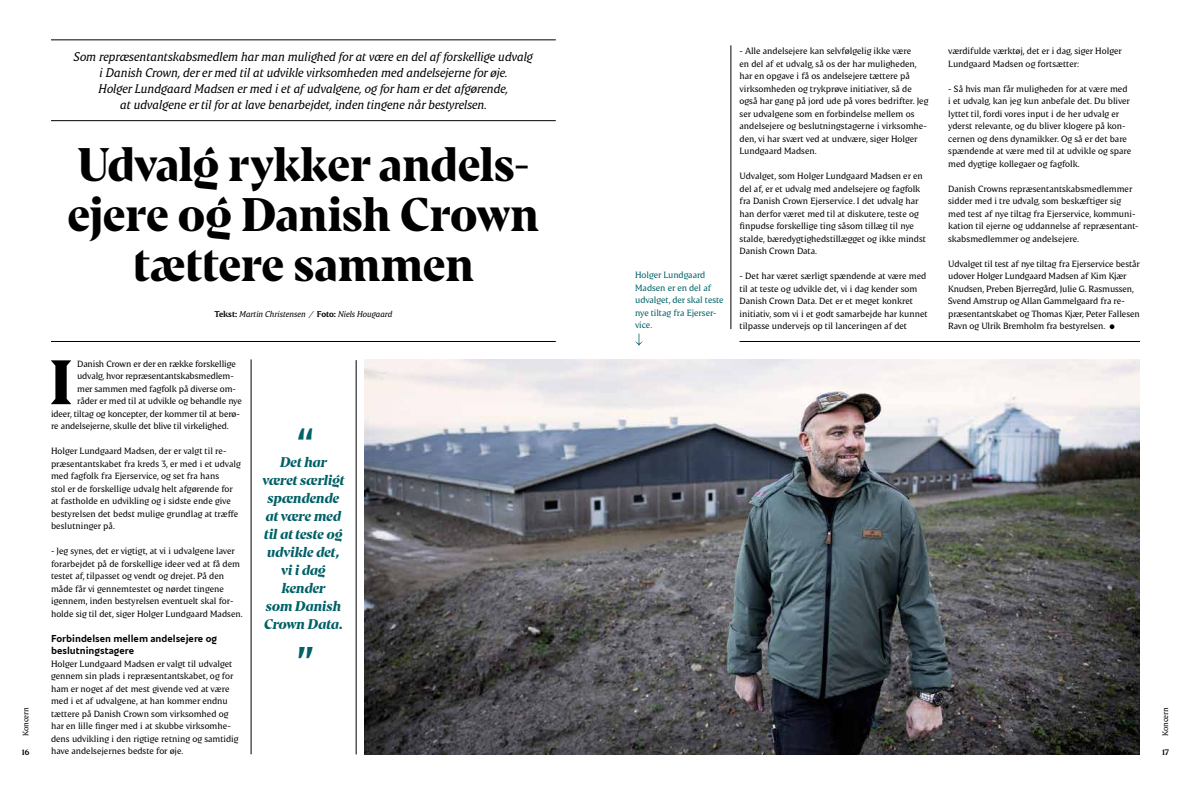
<style>
.page{position:relative;width:1191px;height:794px;background:#fff}
.page>*{position:absolute;margin:0;border:0;box-sizing:border-box;transform-origin:0 0}
.t1{font:700 62.6px "Danish Crown Display";color:#000}
.t2{font:700 47px/50px "Danish Crown Display";color:#000;text-align:center}
.t3{font:700 40px "Danish Crown Text";color:#006167}
.t4{font:italic 700 14px/18px "Danish Crown Display";color:#006167;text-align:center}
.t5{font:italic 12.5px/16px "Danish Crown Text";color:#000;text-align:center}
.t6{font:700 10px/12.5px "Danish Crown Sans";color:#000}
.t7{font:9px/12.5px "Danish Crown Text";letter-spacing:-.005em;color:#000}
.t8{font:9px/12.5px "Danish Crown Text";letter-spacing:-.01em;color:#006167}
.t9{font:italic 8.5px "Danish Crown Text";color:#000}
.t10{font:8px "Danish Crown Text";letter-spacing:-.005em;color:#000}
.t11{font:700 8px "Danish Crown Text";color:#000}
.s1{font-weight:700;font-style:normal}
</style>
<div class="page">
<img style="left:364px;top:359px;width:776px;height:396px">
<hr style="left:51px;top:40px;width:505px;height:1px;background:#000">
<hr style="left:51px;top:120px;width:505px;height:1px;background:#000">
<hr style="left:51px;top:341px;width:505px;height:1px;background:#000">
<hr style="left:739px;top:341px;width:401px;height:1px;background:#000">
<hr style="left:730px;top:45px;width:1px;height:284px;background:#000">
<svg style="left:635px;top:333px;width:8px;height:13px"></svg>
<svg style="left:1109px;top:324px;width:5px;height:5px"></svg>
<hr style="left:356px;top:360px;width:1px;height:394px;background:#000">
<hr style="left:251px;top:359px;width:1px;height:395px;background:#000">
<p class="t5" style="left:74px;top:48px;width:460px">Som repræsentantskabsmedlem har man mulighed for at være en del af forskellige udvalg i Danish Crown, der er med til at udvikle virksomheden med andelsejerne for øje.<br>Holger Lundgaard Madsen er med i et af udvalgene, og for ham er det afgørende,<br>at udvalgene er til for at lave benarbejdet, inden tingene når bestyrelsen.</p>
<h2 class="t2" style="left:68px;top:138px;width:472px">Udvalg rykker andels&shy;ejere og Danish Crown tættere sammen</h2>
<p class="t9" style="left:214px;top:308px;width:179px"><span class="s1">Tekst:</span> Martin Christensen / <span class="s1">Foto:</span> Niels Hougaard</p>
<p class="t8" style="left:635px;top:269px;width:90px">Holger Lundgaard<br>Madsen er en del af udvalget, der skal teste nye tiltag fra Ejerser&shy;vice.</p>
<p class="t7" style="left:739px;top:44px;width:190px">- Alle andelsejere kan selvfølgelig ikke være<br>en del af et udvalg, så os der har muligheden, har en opgave i få os andelsejere tættere på virksomheden og trykprøve initiativer, så de også har gang på jord ude på vores bedrifter. Jeg ser udvalgene som en forbindelse mellem os andelsejere og beslutningstagerne i virksomhe&shy;den, vi har svært ved at undvære, siger Holger Lundgaard Madsen.</p>
<p class="t7" style="left:739px;top:169px;width:188px">Udvalget, som Holger Lundgaard Madsen er en del af, er et udvalg med andelsejere og fagfolk fra Danish Crown Ejerservice. I det udvalg har han derfor været med til at diskutere, teste og finpudse forskellige ting såsom tillæg til nye stalde, bæredygtighedstillægget og ikke mindst Danish Crown Data.</p>
<p class="t7" style="left:739px;top:269px;width:190px">- Det har været særligt spændende at være med til at teste og udvikle det, vi i dag kender som Danish Crown Data. Det er et meget konkret initiativ, som vi i et godt samarbejde har kunnet tilpasse undervejs op til lanceringen af det</p>
<p class="t7" style="left:948px;top:44px;width:175px">værdifulde værktøj, det er i dag, siger Holger<br>Lundgaard Madsen og fortsætter:</p>
<p class="t7" style="left:948px;top:82px;width:184px">- Så hvis man får muligheden for at være med i et udvalg, kan jeg kun anbefale det. Du bliver lyttet til, fordi vores input i de her udvalg er yderst relevante, og du bliver klogere på kon&shy;cernen og dens dynamikker. Og så er det bare spændende at være med til at udvikle og spare med dygtige kollegaer og fagfolk.</p>
<p class="t7" style="left:948px;top:182px;width:192px">Danish Crowns repræsentantskabsmedlemmer sidder med i tre udvalg, som beskæftiger sig med test af nye tiltag fra Ejerservice, kommuni&shy;kation til ejerne og uddannelse af repræsentant&shy;skabsmedlemmer og andelsejere.</p>
<p class="t7" style="left:948px;top:257px;width:193px">Udvalget til test af nye tiltag fra Ejerservice består udover Holger Lundgaard Madsen af Kim Kjær Knudsen, Preben Bjerregård, Julie G. Rasmussen, Svend Amstrup og Allan Gammelgaard fra re&shy;præsentantskabet og Thomas Kjær, Peter Fallesen Ravn og Ulrik Bremholm fra bestyrelsen.</p>
<h1 class="t1" style="left:50px;top:342px;width:25px">I</h1>
<p class="t7" style="left:77px;top:357px;width:160px">Danish Crown er der en række forskellige</p>
<p class="t7" style="left:77px;top:369px;width:158px">udvalg, hvor repræsentantskabsmedlem-</p>
<p class="t7" style="left:77px;top:382px;width:160px">mer sammen med fagfolk på diverse om-</p>
<p class="t7" style="left:77px;top:394px;width:166px">råder er med til at udvikle og behandle nye</p>
<p class="t7" style="left:51px;top:407px;width:190px">ideer, tiltag og koncepter, der kommer til at berø-</p>
<p class="t7" style="left:51px;top:419px;width:179px">re andelsejerne, skulle det blive til virkelighed.</p>
<p class="t7" style="left:51px;top:444px;width:191px">Holger Lundgaard Madsen, der er valgt til re&shy;præsentantskabet fra kreds 3, er med i et udvalg med fagfolk fra Ejerservice, og set fra hans<br>stol er de forskellige udvalg helt afgørende for at fastholde en udvikling og i sidste ende give bestyrelsen det bedst mulige grundlag at træffe beslutninger på.</p>
<p class="t7" style="left:51px;top:544px;width:193px">- Jeg synes, det er vigtigt, at vi i udvalgene laver forarbejdet på de forskellige ideer ved at få dem testet af, tilpasset og vendt og drejet. På den måde får vi gennemtestet og nørdet tingene igennem, inden bestyrelsen eventuelt skal for&shy;holde sig til det, siger Holger Lundgaard Madsen.</p>
<p class="t6" style="left:51px;top:631px;width:168px">Forbindelsen mellem andelsejere og beslutningstagere</p>
<p class="t7" style="left:51px;top:657px;width:189px">Holger Lundgaard Madsen er valgt til udvalget gennem sin plads i repræsentantskabet, og for ham er noget af det mest givende ved at være med i et af udvalgene, at han kommer endnu tættere på Danish Crown som virksomhed og har en lille finger med i at skubbe virksomhe&shy;dens udvikling i den rigtige retning og samtidig have andelsejernes bedste for øje.</p>
<h3 class="t3" style="left:296px;top:418px;width:20px">“</h3>
<h3 class="t4" style="left:262px;top:453px;width:84px">Det har været særligt spændende at være med til at teste og udvikle det, vi i dag kender<br>som Danish<br>Crown Data.</h3>
<h3 class="t3" style="left:296px;top:636px;width:20px">”</h3>
<p class="t10" style="left:21px;top:736px;width:31px;rotate:-90deg">Koncern</p>
<p class="t10" style="left:1160px;top:736px;width:31px;rotate:-90deg">Koncern</p>
<p class="t11" style="left:22px;top:747px;width:9px">16</p>
<p class="t11" style="left:1162px;top:747px;width:9px">17</p>
</div>
